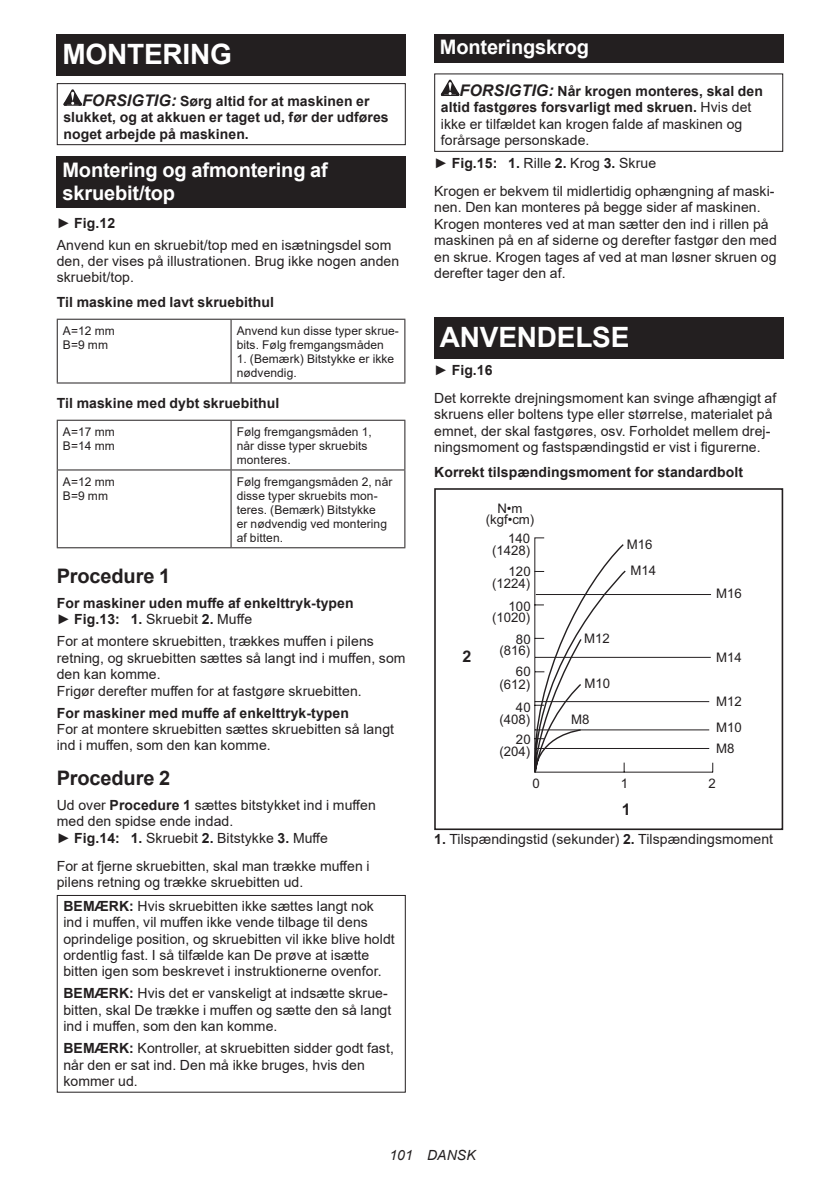
<style>
.page{position:relative;width:840px;height:1191px;background:#fff}
.page>*{position:absolute;margin:0;border:0;box-sizing:border-box;transform-origin:0 0}
.t1{font:700 28px "Arial";letter-spacing:-.01em;color:#fff}
.t2{font:700 20px/23.4px "Arial";letter-spacing:-.01em;color:#fff}
.t3{font:700 20px "Arial";letter-spacing:-.01em;color:#231f20}
.t4{font:700 16px "Arial";color:#231f20}
.t5{font:14px/16.4px "Arial";letter-spacing:.005em;color:#231f20}
.t6{font:700 14px/16.4px "Arial";letter-spacing:.005em;color:#231f20}
.t7{font:italic 14px "Arial";letter-spacing:.005em;color:#231f20}
.t8{font:13.2px/10.6px "Arial";color:#231f20;text-align:center}
.t9{font:12px/14px "Arial";letter-spacing:.005em;color:#231f20}
.s1{font-style:italic;font-size:16px}
.s2{font-weight:700}
.s3{font-weight:400}
.s4{font-weight:700;font-style:italic;font-size:16px}
</style>
<div class="page">
<div style="left:57px;top:34px;width:348px;height:41px;background:#231f20"></div>
<svg style="left:63px;top:89px;width:19px;height:17px"></svg>
<div style="left:57px;top:83px;width:348px;height:62px;border:1px solid #231f20"></div>
<div style="left:57px;top:156px;width:348px;height:52px;background:#231f20"></div>
<hr style="left:57px;top:319px;width:174px;height:1px;background:#231f20">
<hr style="left:57px;top:320px;width:1px;height:62px;background:#231f20">
<hr style="left:231px;top:319px;width:174px;height:1px;background:#231f20">
<hr style="left:230px;top:320px;width:1px;height:62px;background:#231f20">
<hr style="left:404px;top:320px;width:1px;height:62px;background:#231f20">
<hr style="left:57px;top:382px;width:174px;height:1px;background:#231f20">
<hr style="left:231px;top:382px;width:174px;height:1px;background:#231f20">
<hr style="left:57px;top:420px;width:174px;height:1px;background:#231f20">
<hr style="left:57px;top:421px;width:1px;height:48px;background:#231f20">
<hr style="left:231px;top:420px;width:174px;height:1px;background:#231f20">
<hr style="left:230px;top:421px;width:1px;height:48px;background:#231f20">
<hr style="left:404px;top:421px;width:1px;height:48px;background:#231f20">
<hr style="left:57px;top:469px;width:174px;height:1px;background:#231f20">
<hr style="left:57px;top:470px;width:1px;height:77px;background:#231f20">
<hr style="left:231px;top:469px;width:174px;height:1px;background:#231f20">
<hr style="left:230px;top:470px;width:1px;height:77px;background:#231f20">
<hr style="left:404px;top:470px;width:1px;height:77px;background:#231f20">
<hr style="left:57px;top:547px;width:174px;height:1px;background:#231f20">
<hr style="left:231px;top:547px;width:174px;height:1px;background:#231f20">
<div style="left:57px;top:895px;width:348px;height:197px;border:1px solid #231f20"></div>
<div style="left:434px;top:34px;width:348px;height:29px;background:#231f20"></div>
<svg style="left:440px;top:80px;width:19px;height:16px"></svg>
<div style="left:434px;top:73px;width:348px;height:79px;border:1px solid #231f20"></div>
<div style="left:434px;top:317px;width:348px;height:42px;background:#231f20"></div>
<div style="left:434px;top:488px;width:348px;height:342px;border:2px solid #231f20"></div>
<svg style="left:534px;top:537px;width:179px;height:236px"></svg>
<h1 class="t1" style="left:62px;top:34px;width:171px">MONTERING</h1>
<p class="t6" style="left:63px;top:93px;width:326px;text-indent:19px"><span class="s1">FORSIGTIG:</span> Sørg altid for at maskinen er slukket, og at akkuen er taget ud, før der udføres noget arbejde på maskinen.</p>
<h2 class="t2" style="left:62px;top:158px;width:267px">Montering og afmontering af skruebit/top</h2>
<p class="t5" style="left:57px;top:212px;width:336px;line-height:22px">► <span class="s2">Fig.12<br></span>Anvend kun en skruebit/top med en isætningsdel som</p>
<p class="t5" style="left:57px;top:253px;width:344px">den, der vises på illustrationen. Brug ikke nogen anden skruebit/top.</p>
<p class="t6" style="left:57px;top:294px;width:218px">Til maskine med lavt skruebithul</p>
<p class="t9" style="left:63px;top:324px;width:53px">A=12 mm<br>B=9 mm</p>
<p class="t9" style="left:236px;top:324px;width:164px">Anvend kun disse typer skrue&shy;bits. Følg fremgangsmåden</p>
<p class="t9" style="left:236px;top:352px;width:159px">1. (Bemærk) Bitstykke er ikke nødvendig.</p>
<p class="t6" style="left:57px;top:395px;width:224px">Til maskine med dybt skruebithul</p>
<p class="t9" style="left:63px;top:425px;width:53px">A=17 mm<br>B=14 mm</p>
<p class="t9" style="left:236px;top:425px;width:136px">Følg fremgangsmåden 1, når disse typer skruebits monteres.</p>
<p class="t9" style="left:63px;top:474px;width:53px">A=12 mm<br>B=9 mm</p>
<p class="t9" style="left:236px;top:474px;width:157px">Følg fremgangsmåden 2, når disse typer skruebits mon&shy;teres. (Bemærk) Bitstykke<br>er nødvendig ved montering af bitten.</p>
<h2 class="t3" style="left:57px;top:562px;width:115px">Procedure 1</h2>
<p class="t6" style="left:57px;top:595px;width:298px">For maskiner uden muffe af enkelttryk-typen <span class="s3">►</span> Fig.13: 1. <span class="s3">Skruebit</span> 2. <span class="s3">Muffe</span></p>
<p class="t5" style="left:57px;top:633px;width:350px">For at montere skruebitten, trækkes muffen i pilens retning, og skruebitten sættes så langt ind i muffen, som den kan komme.<br>Frigør derefter muffen for at fastgøre skruebitten.</p>
<p class="t6" style="left:57px;top:704px;width:293px">For maskiner med muffe af enkelttryk-typen</p>
<p class="t5" style="left:57px;top:721px;width:338px">For at montere skruebitten sættes skruebitten så langt ind i muffen, som den kan komme.</p>
<h2 class="t3" style="left:57px;top:764px;width:115px">Procedure 2</h2>
<p class="t5" style="left:57px;top:797px;width:320px">Ud over <span class="s2">Procedure 1</span> sættes bitstykket ind i muffen med den spidse ende indad.<br>► <span class="s2">Fig.14: 1.</span> Skruebit <span class="s2">2.</span> Bitstykke <span class="s2">3.</span> Muffe</p>
<p class="t5" style="left:57px;top:857px;width:314px">For at fjerne skruebitten, skal man trække muffen i pilens retning og trække skruebitten ud.</p>
<p class="t5" style="left:63px;top:897px;width:333px"><span class="s2">BEMÆRK:</span> Hvis skruebitten ikke sættes langt nok ind i muffen, vil muffen ikke vende tilbage til dens oprindelige position, og skruebitten vil ikke blive holdt ordentlig fast. I så tilfælde kan De prøve at isætte bitten igen som beskrevet i instruktionerne ovenfor.</p>
<p class="t5" style="left:63px;top:985px;width:329px"><span class="s2">BEMÆRK:</span> Hvis det er vanskeligt at indsætte skrue&shy;bitten, skal De trække i muffen og sætte den så langt ind i muffen, som den kan komme.</p>
<p class="t5" style="left:63px;top:1040px;width:332px"><span class="s2">BEMÆRK:</span> Kontroller, at skruebitten sidder godt fast, når den er sat ind. Den må ikke bruges, hvis den kommer ud.</p>
<h2 class="t2" style="left:439px;top:36px;width:150px">Monteringskrog</h2>
<p class="t5" style="left:440px;top:83px;width:323px;text-indent:19px"><span class="s4">FORSIGTIG:</span> <span class="s2">Når krogen monteres, skal den altid fastgøres forsvarligt med skruen.</span> Hvis det ikke er tilfældet kan krogen falde af maskinen og forårsage personskade.</p>
<p class="t5" style="left:434px;top:149px;width:342px;line-height:27.8px">► <span class="s2">Fig.15: 1.</span> Rille <span class="s2">2.</span> Krog <span class="s2">3.</span> Skrue<br>Krogen er bekvem til midlertidig ophængning af maski-</p>
<p class="t5" style="left:434px;top:199px;width:344px">nen. Den kan monteres på begge sider af maskinen.<br>Krogen monteres ved at man sætter den ind i rillen på maskinen på en af siderne og derefter fastgør den med en skrue. Krogen tages af ved at man løsner skruen og derefter tager den af.</p>
<h1 class="t1" style="left:439px;top:318px;width:191px">ANVENDELSE</h1>
<p class="t5" style="left:434px;top:356px;width:343px;line-height:27.8px">► <span class="s2">Fig.16<br></span>Det korrekte drejningsmoment kan svinge afhængigt af</p>
<p class="t5" style="left:434px;top:406px;width:339px">skruens eller boltens type eller størrelse, materialet på emnet, der skal fastgøres, osv. Forholdet mellem drej&shy;ningsmoment og fastspændingstid er vist i figurerne.</p>
<p class="t6" style="left:434px;top:464px;width:310px">Korrekt tilspændingsmoment for standardbolt</p>
<p class="t8" style="left:485px;top:503px;width:50px">N•m (kgf•cm)</p>
<p class="t8" style="left:630px;top:565px;width:27px">M14</p>
<p class="t8" style="left:491px;top:532px;width:40px;line-height:11.6px;text-align:right">140 (1428)</p>
<p class="t8" style="left:491px;top:578px;width:40px">(1224)</p>
<p class="t8" style="left:491px;top:612px;width:40px">(1020)</p>
<p class="t8" style="left:499px;top:645px;width:32px">(816)</p>
<p class="t8" style="left:499px;top:678px;width:32px">(612)</p>
<p class="t8" style="left:499px;top:713px;width:32px">(408)</p>
<p class="t8" style="left:499px;top:746px;width:32px">(204)</p>
<p class="t8" style="left:626px;top:538px;width:27px">M16</p>
<p class="t8" style="left:508px;top:566px;width:24px">120</p>
<p class="t8" style="left:508px;top:601px;width:24px">100</p>
<p class="t8" style="left:515px;top:633px;width:16px">80</p>
<p class="t8" style="left:515px;top:666px;width:16px">60</p>
<p class="t8" style="left:515px;top:701px;width:16px">40</p>
<p class="t8" style="left:515px;top:734px;width:16px">20</p>
<p class="t8" style="left:715px;top:588px;width:27px">M16</p>
<p class="t8" style="left:584px;top:633px;width:27px">M12</p>
<p class="t8" style="left:584px;top:678px;width:27px">M10</p>
<p class="t8" style="left:571px;top:714px;width:20px">M8</p>
<p class="t4" style="left:462px;top:645px;width:10px">2</p>
<p class="t8" style="left:715px;top:652px;width:27px">M14</p>
<p class="t8" style="left:715px;top:688px;width:27px;line-height:26px;text-align:left">M12<br>M10</p>
<p class="t8" style="left:715px;top:743px;width:20px">M8</p>
<p class="t8" style="left:532px;top:777px;width:9px">0</p>
<p class="t8" style="left:620px;top:777px;width:9px">1</p>
<p class="t4" style="left:621px;top:797px;width:10px">1</p>
<p class="t8" style="left:708px;top:777px;width:9px">2</p>
<p class="t5" style="left:434px;top:830px;width:340px"><span class="s2">1.</span> Tilspændingstid (sekunder) <span class="s2">2.</span> Tilspændingsmoment</p>
<p class="t7" style="left:389px;top:1146px;width:88px">101 DANSK</p>
</div>
